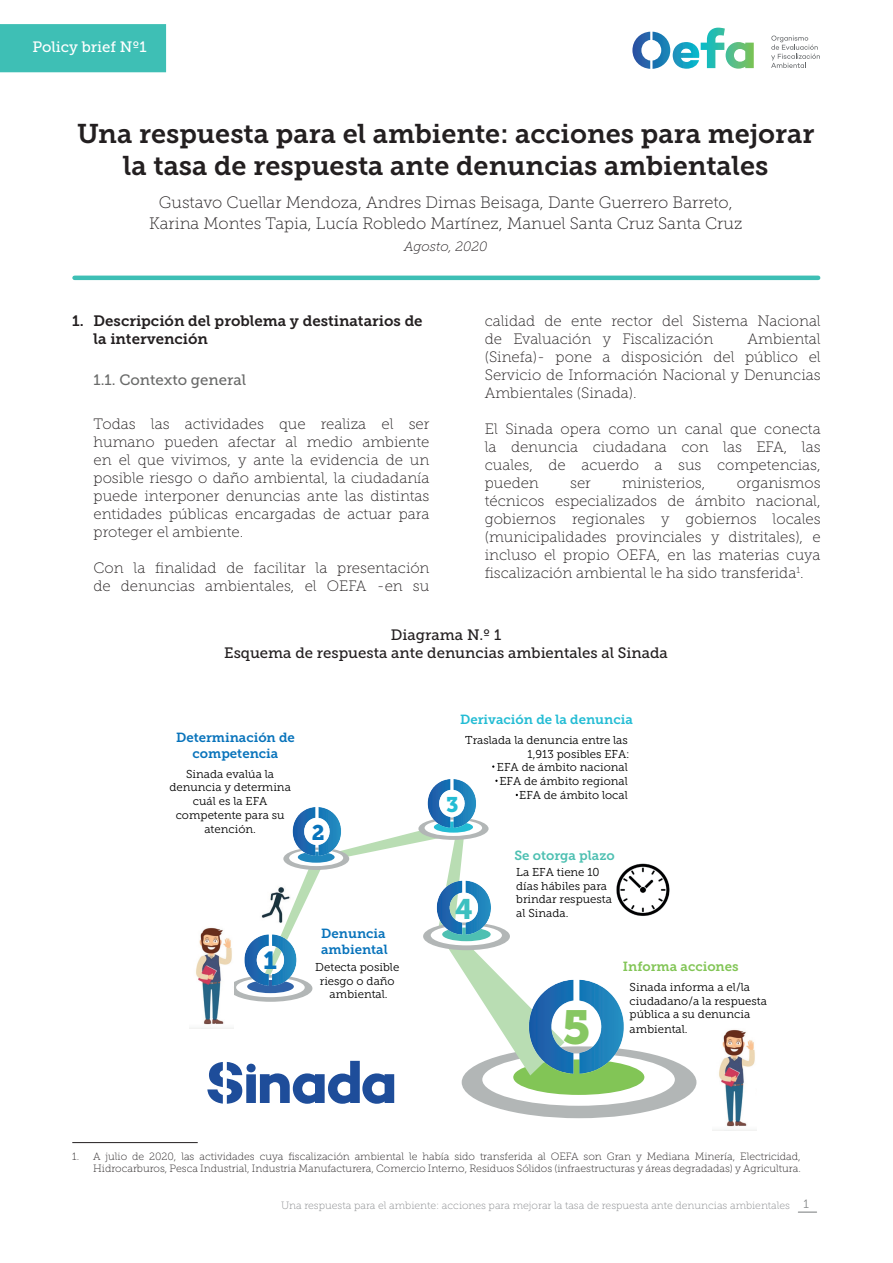
<style>
.page{position:relative;width:893px;height:1263px;background:#fff}
.page>*{position:absolute;margin:0;border:0;box-sizing:border-box;transform-origin:0 0}
.t1{font:47.4px "Museo Slab 900";color:#87c762}
.t2{font:28.05px "Museo Slab 900";color:#3dc0c0}
.t3{font:27px/32.4px "Museo Slab 700";color:#231f20;text-align:center}
.t4{font:24.6px "Museo Slab 900";color:#0873bb}
.t5{font:21.15px "Museo Slab 900";color:#0873bb}
.t6{font:21.15px "Museo Slab 900";color:#23bcd4}
.t7{font:16.5px/21px "Museo Slab 100";color:#231f20;text-align:center}
.t8{font:15px/18px "Museo Slab 100";color:#231f20;text-align:justify}
.t9{font:15px/18px "Museo Slab 500";color:#231f20;text-align:center}
.t10{font:15px/18px "Museo Slab 700";color:#231f20}
.t11{font:15px "Museo Slab 500";color:#696a69}
.t12{font:15px "Museo Slab 500";color:#fff}
.t13{font:italic 13.5px "Museo Slab 100";color:#231f20}
.t14{font:13.2px/15.8px "Museo Slab 700";color:#0873bb}
.t15{font:13.2px "Museo Slab 700";color:#23bcd4}
.t16{font:13.2px "Museo Slab 700";color:#82c556}
.t17{font:13.2px "Museo Slab 700";color:#4ec0b2}
.t18{font:11.4px/13.8px "Museo Slab 300";color:#000001;text-align:center}
.t19{font:10.5px/12px "Museo Slab 100";color:#231f20;text-align:right}
.t20{font:10.5px "Museo Slab 100";color:#87898c}
.s1{font-family:"Museo Slab 300";font-size:12px;color:#858889}
</style>
<div class="page">
<svg style="left:798px;top:1211px;width:19px;height:2px"></svg>
<hr style="left:75px;top:276px;width:743px;height:4px;background:#3ebfb5">
<div style="left:462px;top:1046px;width:234px;height:72px;background:#b2b6b6;border-radius:50%"></div>
<div style="left:482px;top:1053px;width:193px;height:53px;background:#fff;border-radius:50%"></div>
<div style="left:513px;top:1059px;width:131px;height:36px;background:#82c556;border-radius:50%"></div>
<img style="left:616px;top:863px;width:54px;height:53px">
<svg style="left:418px;top:817px;width:71px;height:23px"></svg>
<img style="left:564px;top:979px;width:63px;height:95px">
<img style="left:293px;top:807px;width:48px;height:19px">
<img style="left:419px;top:779px;width:59px;height:47px">
<img style="left:196px;top:928px;width:11px;height:97px">
<img style="left:719px;top:1029px;width:36px;height:101px">
<svg style="left:207px;top:826px;width:357px;height:278px"></svg>
<hr style="left:72px;top:1142px;width:126px;height:1px;background:#231f20">
<div style="left:0;top:25px;width:165px;height:47px;background:#3ebfb5"></div>
<div style="left:0;top:24px;width:166px;height:48px;border:2px solid #3ebfb5"></div>
<svg style="left:632px;top:28px;width:122px;height:41px"></svg>
<svg style="left:771px;top:36px;width:49px;height:32px"></svg>
<p class="t12" style="left:32px;top:38px;width:116px">Policy brief Nº1</p>
<h3 class="t3" style="left:77px;top:117px;width:739px">Una respuesta para el ambiente: acciones para mejorar la tasa de respuesta ante denuncias ambientales</h3>
<p class="t7" style="left:149px;top:192px;width:595px">Gustavo Cuellar Mendoza, Andres Dimas Beisaga, Dante Guerrero Barreto,<br>Karina Montes Tapia, Lucía Robledo Martínez, Manuel Santa Cruz Santa Cruz</p>
<p class="t13" style="left:404px;top:240px;width:85px">Agosto, 2020</p>
<p class="t10" style="left:94px;top:312px;width:331px;text-indent:-21px">1. Descripción del problema y destinatarios de la intervención</p>
<p class="t11" style="left:94px;top:371px;width:154px">1.1. Contexto general</p>
<p class="t8" style="left:94px;top:415px;width:337px">Todas las actividades que realiza el ser humano pueden afectar al medio ambiente en el que vivimos, y ante la evidencia de un posible riesgo o daño ambiental, la ciudadanía puede interponer denuncias ante las distintas entidades públicas encargadas de actuar para proteger el ambiente.</p>
<p class="t8" style="left:94px;top:559px;width:337px">Con la finalidad de facilitar la presentación de denuncias ambientales, el OEFA -en su</p>
<p class="t8" style="left:485px;top:312px;width:337px">calidad de ente rector del Sistema Nacional de Evaluación y Fiscalización</p>
<p class="t8" style="left:485px;top:330px;width:337px;text-indent:263px">Ambiental (Sinefa)- pone a disposición del público el Servicio de Información Nacional y Denuncias Ambientales (Sinada).</p>
<p class="t8" style="left:485px;top:420px;width:337px">El Sinada opera como un canal que conecta la denuncia ciudadana con las EFA, las cuales, de acuerdo a sus competencias, pueden</p>
<p class="t8" style="left:485px;top:474px;width:337px;text-indent:252px">organismos técnicos especializados de ámbito nacional, gobiernos regionales y gobiernos locales (municipalidades provinciales y distritales), e incluso el propio OEFA, en las materias cuya fiscalización ambiental le ha sido transferida<sup>1</sup>.</p>
<p class="t8" style="left:570px;top:474px;width:22px">ser</p>
<p class="t8" style="left:622px;top:474px;width:85px">ministerios,</p>
<p class="t9" style="left:224px;top:625px;width:445px">Diagrama N.º 1<br>Esquema de respuesta ante denuncias ambientales al Sinada</p>
<p class="t14" style="left:176px;top:729px;width:120px;text-align:center">Determinación de competencia</p>
<p class="t18" style="left:169px;top:767px;width:123px">Sinada evalúa la denuncia y determina cuál es la EFA competente para su atención.</p>
<h3 class="t5" style="left:312px;top:820px;width:14px">2</h3>
<h3 class="t4" style="left:264px;top:946px;width:15px">1</h3>
<p class="t14" style="left:321px;top:925px;width:68px">Denuncia ambiental</p>
<p class="t18" style="left:315px;top:960px;width:86px">Detecta posible riesgo o daño ambiental.</p>
<p class="t15" style="left:460px;top:712px;width:174px">Derivación de la denuncia</p>
<p class="t18" style="left:465px;top:733px;width:166px;text-align:right">Traslada la denuncia entre las<br>1,913 posibles EFA:<br>EFA de ámbito nacional<br>EFA de ámbito regional<br>EFA de ámbito local</p>
<h3 class="t6" style="left:446px;top:792px;width:14px">3</h3>
<h2 class="t2" style="left:455px;top:893px;width:19px">4</h2>
<p class="t17" style="left:514px;top:848px;width:102px">Se otorga plazo</p>
<p class="t18" style="left:516px;top:865px;width:97px;text-align:left">La EFA tiene 10 días hábiles para brindar respuesta al Sinada.</p>
<h1 class="t1" style="left:562px;top:1000px;width:30px">5</h1>
<p class="t16" style="left:623px;top:959px;width:117px">Informa acciones</p>
<p class="t18" style="left:630px;top:980px;width:139px;text-align:left">Sinada informa a el/la ciudadano/a la respuesta pública a su denuncia ambiental.</p>
<p class="t19" style="left:72px;top:1150px;width:730px">1. A julio de 2020, las actividades cuya fiscalización ambiental le había sido transferida al OEFA son Gran y Mediana Minería, Electricidad,<br>Hidrocarburos, Pesca Industrial, Industria Manufacturera, Comercio Interno, Residuos Sólidos (infraestructuras y áreas degradadas) y Agricultura.</p>
<p class="t20" style="left:281px;top:1200px;width:529px">Una respuesta para el ambiente: acciones para mejorar la tasa de respuesta ante denuncias ambientales <span class="s1">1</span></p>
</div>
